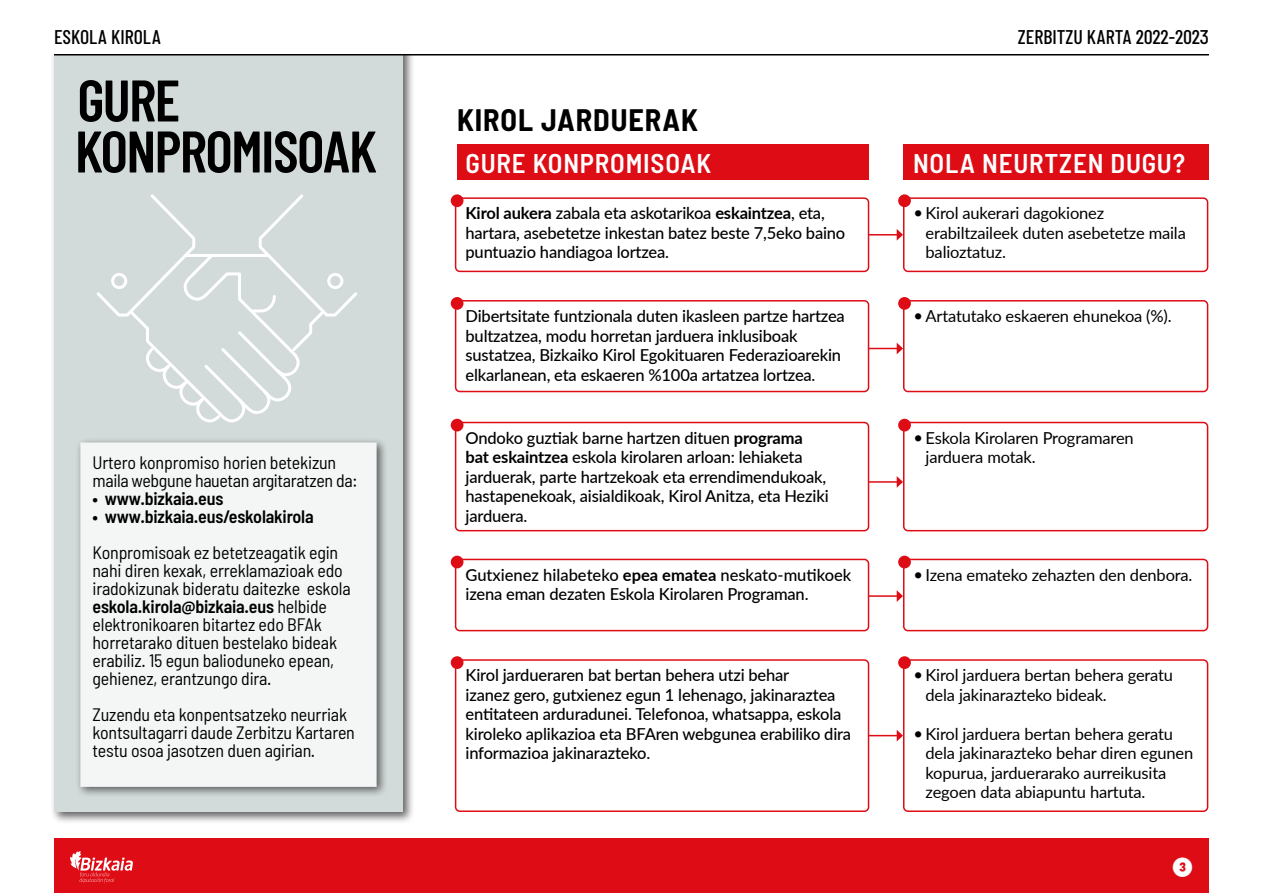
<style>
.page{position:relative;width:1263px;height:893px;background:#fff}
.page>*{position:absolute;margin:0;border:0;box-sizing:border-box;transform-origin:0 0}
.t1{font:600 58.5px/51px "Barlow Condensed";letter-spacing:-.025em;color:#000}
.t2{font:700 semi-condensed 30.3px "Barlow";letter-spacing:.03em;color:#000}
.t3{font:600 semi-condensed 27px "Barlow";letter-spacing:.03em;color:#fff}
.t4{font:500 19.8px "Barlow Condensed";color:#000}
.t5{font:semi-condensed 18px/18px "Barlow";letter-spacing:-.01em;color:#000}
.t6{font:600 semi-condensed 18px "Barlow";letter-spacing:-.01em;color:#000}
.t7{font:800 18px "Lato";color:#fff}
.t8{font:500 16.5px/19.5px "Lato";letter-spacing:-.01em;color:#000}
.t9{font:16.5px/19.5px "Lato";letter-spacing:-.01em;color:#000}
.s1{font-weight:600}
.s2{font-weight:700}
</style>
<div class="page">
<div style="left:50px;top:0;width:366px;height:824px;background:#000;opacity:.62"></div>
<div style="left:54px;top:0;width:349px;height:812px;background:#d3dada"></div>
<div style="left:0;top:0;width:451px;height:54px;background:#fff"></div>
<div style="left:457px;top:145px;width:411px;height:35px;background:#de0c15"></div>
<div style="left:903px;top:145px;width:306px;height:35px;background:#de0c15"></div>
<hr style="left:54px;top:54px;width:1155px;height:2px;background:#000">
<div style="left:54px;top:839px;width:1155px;height:54px;background:#de0c15"></div>
<svg style="left:70px;top:851px;width:63px;height:32px"></svg>
<div style="left:75px;top:437px;width:313px;height:361px;background:#000;opacity:.76"></div>
<div style="left:80px;top:442px;width:297px;height:345px;background:#f4f6f6;border:2px solid #fff"></div>
<svg style="left:97px;top:194px;width:260px;height:229px"></svg>
<div style="left:111px;top:273px;width:16px;height:16px;border:3px solid #fff;border-radius:50%"></div>
<div style="left:327px;top:273px;width:16px;height:16px;border:3px solid #fff;border-radius:50%"></div>
<div style="left:455px;top:197px;width:414px;height:75px;border:2px solid #de0c15;border-radius:4px"></div>
<div style="left:903px;top:197px;width:305px;height:75px;border:2px solid #de0c15;border-radius:4px"></div>
<div style="left:898px;top:194px;width:13px;height:13px;background:#de0c15;border-radius:50%"></div>
<div style="left:451px;top:194px;width:12px;height:13px;background:#de0c15;border-radius:50%"></div>
<hr style="left:868px;top:234px;width:29px;height:2px;background:#de0c15">
<svg style="left:897px;top:229px;width:6px;height:12px"></svg>
<div style="left:455px;top:300px;width:414px;height:92px;border:2px solid #de0c15;border-radius:4px"></div>
<div style="left:903px;top:300px;width:305px;height:92px;border:2px solid #de0c15;border-radius:4px"></div>
<div style="left:898px;top:297px;width:13px;height:13px;background:#de0c15;border-radius:50%"></div>
<div style="left:451px;top:297px;width:12px;height:13px;background:#de0c15;border-radius:50%"></div>
<svg style="left:868px;top:343px;width:35px;height:11px"></svg>
<div style="left:455px;top:422px;width:414px;height:109px;border:2px solid #de0c15;border-radius:4px"></div>
<div style="left:903px;top:422px;width:305px;height:109px;border:2px solid #de0c15;border-radius:4px"></div>
<div style="left:898px;top:419px;width:13px;height:12px;background:#de0c15;border-radius:50%"></div>
<div style="left:451px;top:419px;width:12px;height:12px;background:#de0c15;border-radius:50%"></div>
<hr style="left:868px;top:481px;width:29px;height:2px;background:#de0c15">
<svg style="left:897px;top:476px;width:6px;height:12px"></svg>
<div style="left:455px;top:659px;width:414px;height:153px;border:2px solid #de0c15;border-radius:4px"></div>
<div style="left:903px;top:659px;width:305px;height:153px;border:2px solid #de0c15;border-radius:4px"></div>
<div style="left:898px;top:656px;width:13px;height:13px;background:#de0c15;border-radius:50%"></div>
<div style="left:451px;top:656px;width:12px;height:13px;background:#de0c15;border-radius:50%"></div>
<svg style="left:868px;top:730px;width:35px;height:11px"></svg>
<div style="left:455px;top:559px;width:414px;height:72px;border:2px solid #de0c15;border-radius:4px"></div>
<div style="left:903px;top:559px;width:305px;height:72px;border:2px solid #de0c15;border-radius:4px"></div>
<div style="left:898px;top:556px;width:13px;height:12px;background:#de0c15;border-radius:50%"></div>
<div style="left:451px;top:556px;width:12px;height:12px;background:#de0c15;border-radius:50%"></div>
<hr style="left:868px;top:595px;width:29px;height:2px;background:#de0c15">
<svg style="left:897px;top:590px;width:6px;height:12px"></svg>
<p class="t4" style="left:54px;top:25px;width:108px">ESKOLA KIROLA</p>
<p class="t4" style="left:1018px;top:25px;width:193px">ZERBITZU KARTA 2022-2023</p>
<h1 class="t1" style="left:75px;top:73px;width:303px">GURE<br>KONPROMISOAK</h1>
<p class="t5" style="left:92px;top:453px;width:266px">Urtero konpromiso horien betekizun maila webgune hauetan argitaratzen da:</p>
<p class="t6" style="left:92px;top:487px;width:132px">• www.bizkaia.eus</p>
<p class="t6" style="left:92px;top:505px;width:223px">• www.bizkaia.eus/eskolakirola</p>
<p class="t5" style="left:92px;top:543px;width:260px">Konpromisoak ez betetzeagatik egin nahi diren kexak, erreklamazioak edo iradokizunak bideratu daitezke eskola <span class="s1">eskola.kirola@bizkaia.eus</span> helbide elektronikoaren bitartez edo BFAk horretarako dituen bestelako bideak erabiliz. 15 egun balioduneko epean, gehienez, erantzungo dira.</p>
<p class="t5" style="left:92px;top:705px;width:264px">Zuzendu eta konpentsatzeko neurriak kontsultagarri daude Zerbitzu Kartaren testu osoa jasotzen duen agirian.</p>
<h2 class="t2" style="left:457px;top:101px;width:243px">KIROL JARDUERAK</h2>
<h3 class="t3" style="left:466px;top:146px;width:247px">GURE KONPROMISOAK</h3>
<h3 class="t3" style="left:913px;top:146px;width:274px">NOLA NEURTZEN DUGU?</h3>
<p class="t8" style="left:465px;top:203px;width:381px"><span class="s2">Kirol aukera</span> zabala eta askotarikoa <span class="s2">eskaintzea</span>, eta, hartara, asebetetze inkestan batez beste 7,5eko baino puntuazio handiagoa lortzea.</p>
<p class="t9" style="left:925px;top:203px;width:262px;text-indent:-12px">• Kirol aukerari dagokionez erabiltzaileek duten asebetetze maila balioztatuz.</p>
<p class="t8" style="left:465px;top:306px;width:381px">Dibertsitate funtzionala duten ikasleen partze hartzea bultzatzea, modu horretan jarduera inklusiboak sustatzea, Bizkaiko Kirol Egokituaren Federazioarekin elkarlanean, eta eskaeren %100a artatzea lortzea.</p>
<p class="t9" style="left:913px;top:306px;width:260px">• Artatutako eskaeren ehunekoa (%).</p>
<p class="t8" style="left:465px;top:427px;width:365px">Ondoko guztiak barne hartzen dituen <span class="s2">programa bat eskaintzea</span> eskola kirolaren arloan: lehiaketa jarduerak, parte hartzekoak eta errendimendukoak, hastapenekoak, aisialdikoak, Kirol Anitza, eta Heziki jarduera.</p>
<p class="t9" style="left:925px;top:427px;width:210px;text-indent:-12px">• Eskola Kirolaren Programaren jarduera motak.</p>
<p class="t8" style="left:465px;top:564px;width:387px">Gutxienez hilabeteko <span class="s2">epea ematea</span> neskato-mutikoek izena eman dezaten Eskola Kirolaren Programan.</p>
<p class="t9" style="left:913px;top:564px;width:280px">• Izena emateko zehazten den denbora.</p>
<p class="t8" style="left:465px;top:665px;width:387px">Kirol jardueraren bat bertan behera utzi behar<br>izanez gero, gutxienez egun 1 lehenago, jakinaraztea entitateen arduradunei. Telefonoa, whatsappa, eskola kiroleko aplikazioa eta BFAren webgunea erabiliko dira informazioa jakinarazteko.</p>
<p class="t9" style="left:925px;top:665px;width:249px;text-indent:-12px">• Kirol jarduera bertan behera geratu dela jakinarazteko bideak.</p>
<p class="t9" style="left:925px;top:723px;width:269px;text-indent:-12px">• Kirol jarduera bertan behera geratu dela jakinarazteko behar diren egunen kopurua, jarduerarako aurreikusita zegoen data abiapuntu hartuta.</p>
<p class="t7" style="left:1172px;top:853px;width:22px">❸</p>
</div>
